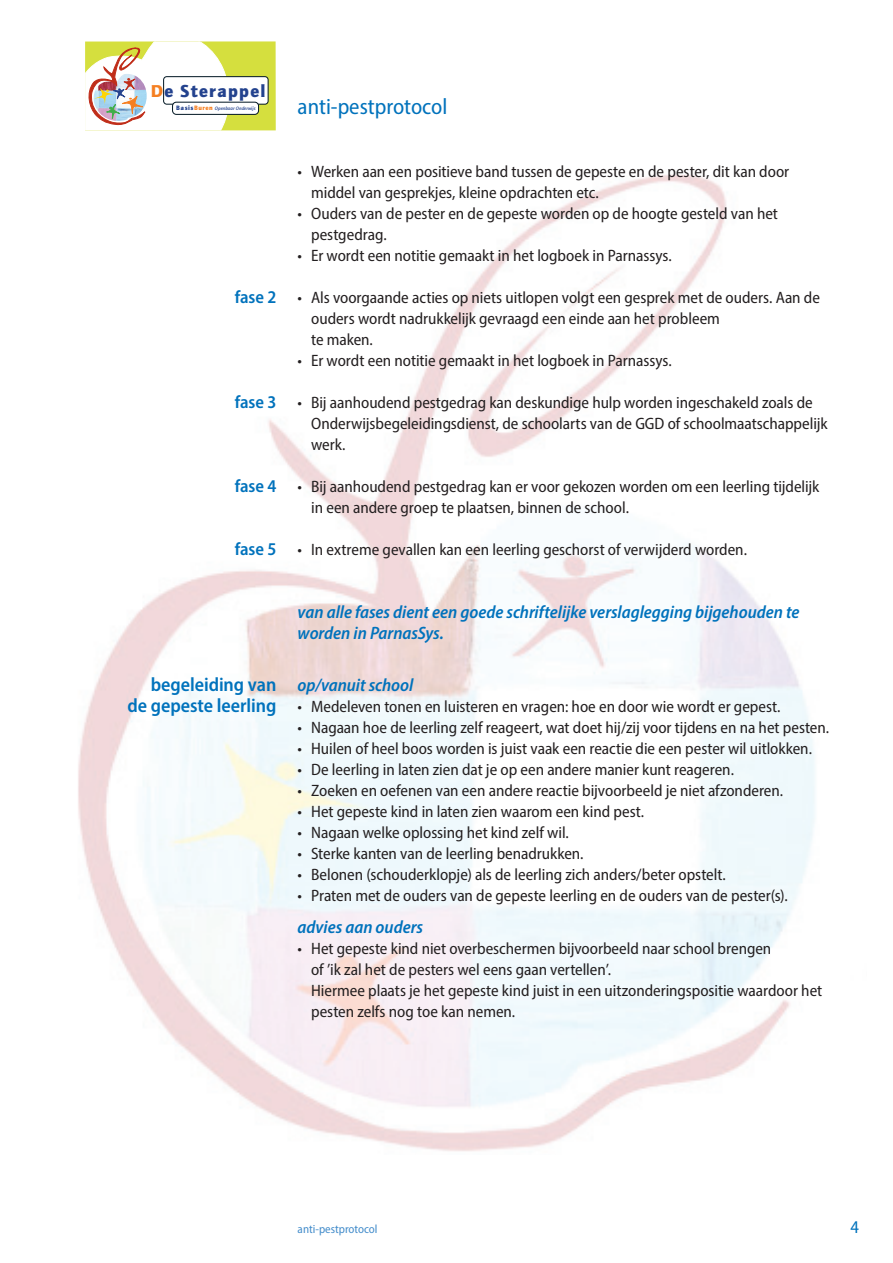
<style>
.page{position:relative;width:893px;height:1263px;background:#fff}
.page>*{position:absolute;margin:0;border:0;box-sizing:border-box;transform-origin:0 0}
.t1{font:semi-condensed 22.5px "Myriad Pro";color:#0072bc}
.t2{font:600 semi-condensed 19.5px/21px "Myriad Pro";letter-spacing:-.005em;color:#0072bc;text-align:right}
.t3{font:italic 600 semi-condensed 18px/21px "Myriad Pro";color:#0072bc}
.t4{font:600 semi-condensed 18px "Myriad Pro";color:#0072bc}
.t5{font:semi-condensed 18px "Myriad Pro";color:#0072bc}
.t6{font:900 17.85px "Quay Sans";letter-spacing:.075em;color:#23428e}
.t7{font:semi-condensed 16.5px/21px "Myriad Pro";letter-spacing:-.005em;color:#231f20}
.t8{font:semi-condensed 12px "Myriad Pro";color:#448dcb}
.t9{font:italic 500 4.95px "Quay Sans";color:#23428e}
.s1{color:#f57f21}
.s2{font-weight:900;font-style:normal;font-size:6.6px}
.s3{font-weight:900;font-style:normal;font-size:6.6px;color:#f57f21}
</style>
<div class="page">
<img style="left:78px;top:175px;width:737px;height:976px">
<svg style="left:85px;top:41px;width:191px;height:89px"></svg>
<p class="t6" style="left:151px;top:80px;width:116px"><span class="s1">D</span>e Sterappel</p>
<p class="t9" style="left:176px;top:106px;width:81px"><span class="s2">Basis</span><span class="s3">Buren</span> Openbaar Onderwijs</p>
<p class="t4" style="left:235px;top:285px;width:43px">fase 2</p>
<p class="t4" style="left:235px;top:390px;width:43px">fase 3</p>
<p class="t4" style="left:235px;top:474px;width:43px">fase 4</p>
<p class="t4" style="left:235px;top:537px;width:43px">fase 5</p>
<p class="t2" style="left:127px;top:674px;width:150px">begeleiding van de gepeste leerling</p>
<h1 class="t1" style="left:298px;top:92px;width:151px">anti-pestprotocol</h1>
<p class="t7" style="left:311px;top:161px;width:480px;text-indent:-13px">• Werken aan een positieve band tussen de gepeste en de pester, dit kan door middel van gesprekjes, kleine opdrachten etc.</p>
<p class="t7" style="left:311px;top:203px;width:468px;text-indent:-13px">• Ouders van de pester en de gepeste worden op de hoogte gesteld van het pestgedrag.</p>
<p class="t7" style="left:298px;top:245px;width:376px">• Er wordt een notitie gemaakt in het logboek in Parnassys.</p>
<p class="t7" style="left:311px;top:287px;width:510px;text-indent:-13px">• Als voorgaande acties op niets uitlopen volgt een gesprek met de ouders. Aan de ouders wordt nadrukkelijk gevraagd een einde aan het probleem<br>te maken.</p>
<p class="t7" style="left:298px;top:350px;width:376px">• Er wordt een notitie gemaakt in het logboek in Parnassys.</p>
<p class="t7" style="left:311px;top:392px;width:518px;text-indent:-13px">• Bij aanhoudend pestgedrag kan deskundige hulp worden ingeschakeld zoals de<br>Onderwijsbegeleidingsdienst, de schoolarts van de GGD of schoolmaatschappelijk werk.</p>
<p class="t7" style="left:311px;top:476px;width:510px;text-indent:-13px">• Bij aanhoudend pestgedrag kan er voor gekozen worden om een leerling tijdelijk in een andere groep te plaatsen, binnen de school.</p>
<p class="t7" style="left:298px;top:539px;width:451px">• In extreme gevallen kan een leerling geschorst of verwijderd worden.</p>
<p class="t3" style="left:298px;top:601px;width:503px">van alle fases dient een goede schriftelijke verslaglegging bijgehouden te worden in ParnasSys.</p>
<p class="t3" style="left:298px;top:674px;width:117px">op/vanuit school</p>
<p class="t7" style="left:298px;top:696px;width:484px">• Medeleven tonen en luisteren en vragen: hoe en door wie wordt er gepest.</p>
<p class="t7" style="left:298px;top:717px;width:533px">• Nagaan hoe de leerling zelf reageert, wat doet hij/zij voor tijdens en na het pesten.</p>
<p class="t7" style="left:298px;top:738px;width:516px">• Huilen of heel boos worden is juist vaak een reactie die een pester wil uitlokken.</p>
<p class="t7" style="left:298px;top:759px;width:438px">• De leerling in laten zien dat je op een andere manier kunt reageren.</p>
<p class="t7" style="left:298px;top:780px;width:487px">• Zoeken en oefenen van een andere reactie bijvoorbeeld je niet afzonderen.</p>
<p class="t7" style="left:298px;top:801px;width:348px">• Het gepeste kind in laten zien waarom een kind pest.</p>
<p class="t7" style="left:298px;top:822px;width:273px">• Nagaan welke oplossing het kind zelf wil.</p>
<p class="t7" style="left:298px;top:843px;width:287px">• Sterke kanten van de leerling benadrukken.</p>
<p class="t7" style="left:298px;top:864px;width:430px">• Belonen (schouderklopje) als de leerling zich anders/beter opstelt.</p>
<p class="t7" style="left:298px;top:885px;width:491px">• Praten met de ouders van de gepeste leerling en de ouders van de pester(s).</p>
<p class="t3" style="left:298px;top:916px;width:127px">advies aan ouders</p>
<p class="t7" style="left:311px;top:938px;width:513px;text-indent:-13px">• Het gepeste kind niet overbeschermen bijvoorbeeld naar school brengen<br>of ’ik zal het de pesters wel eens gaan vertellen’.<br>Hiermee plaats je het gepeste kind juist in een uitzonderingspositie waardoor het pesten zelfs nog toe kan nemen.</p>
<p class="t8" style="left:298px;top:1222px;width:81px">anti-pestprotocol</p>
<p class="t5" style="left:850px;top:1216px;width:10px">4</p>
</div>
